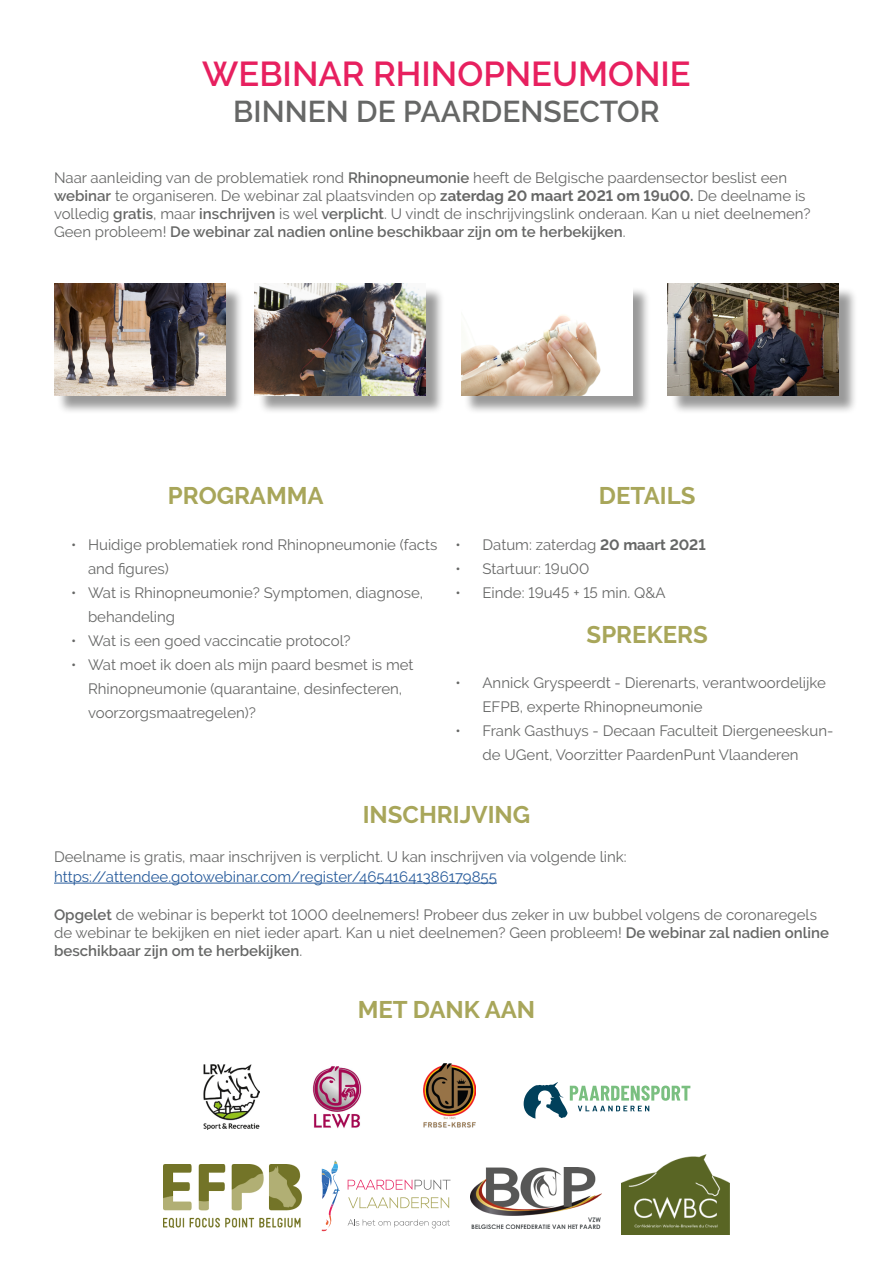
<style>
.page{position:relative;width:893px;height:1263px;background:#fff}
.page>*{position:absolute;margin:0;border:0;box-sizing:border-box;transform-origin:0 0}
.t1{font:600 34.5px "Raleway";color:#e7205f}
.t2{font:600 30px "Raleway";color:#666766}
.t3{font:700 24px "Raleway";color:#a8a65a}
.t4{font:15px/24px "Raleway";color:#666766}
.t5{font:15px "Raleway";color:#275b9b}
.s1{font-weight:600}
.s2{font-weight:700}
</style>
<div class="page">
<hr style="left:54px;top:883px;width:443px;height:1px;background:#275b9b">
<div style="left:57px;top:286px;width:187px;height:128px;background:#000;opacity:.4"></div>
<img style="left:54px;top:284px;width:171px;height:111px">
<div style="left:257px;top:286px;width:188px;height:128px;background:#000;opacity:.4"></div>
<img style="left:255px;top:284px;width:171px;height:111px">
<div style="left:670px;top:286px;width:188px;height:128px;background:#000;opacity:.4"></div>
<img style="left:668px;top:284px;width:171px;height:111px">
<div style="left:464px;top:286px;width:187px;height:128px;background:#000;opacity:.4"></div>
<img style="left:461px;top:286px;width:171px;height:109px">
<svg style="left:524px;top:1082px;width:166px;height:37px"></svg>
<img style="left:424px;top:1063px;width:51px;height:65px">
<img style="left:203px;top:1064px;width:56px;height:65px">
<img style="left:312px;top:1066px;width:50px;height:63px">
<svg style="left:322px;top:1160px;width:18px;height:71px"></svg>
<svg style="left:348px;top:1180px;width:102px;height:10px"></svg>
<svg style="left:348px;top:1197px;width:101px;height:11px"></svg>
<svg style="left:348px;top:1219px;width:102px;height:9px"></svg>
<img style="left:471px;top:1167px;width:130px;height:61px">
<img style="left:164px;top:1165px;width:137px;height:63px">
<img style="left:621px;top:1154px;width:108px;height:80px">
<h1 class="t1" style="left:202px;top:54px;width:490px">WEBINAR RHINOPNEUMONIE</h1>
<h2 class="t2" style="left:233px;top:95px;width:428px">BINNEN DE PAARDENSECTOR</h2>
<p class="t4" style="left:54px;top:169px;width:758px;line-height:18px">Naar aanleiding van de problematiek rond <span class="s1">Rhinopneumonie</span> heeft de Belgische paardensector beslist een <span class="s1">webinar</span> te organiseren. De webinar zal plaatsvinden op <span class="s2">zaterdag 20 maart 2021 om 19u00.</span> De deelname is volledig <span class="s1">gratis</span>, maar <span class="s1">inschrijven</span> is wel <span class="s1">verplicht</span>. U vindt de inschrijvingslink onderaan. Kan u niet deelnemen?<br>Geen probleem! <span class="s1">De webinar zal nadien online beschikbaar zijn om te herbekijken</span>.</p>
<h3 class="t3" style="left:168px;top:482px;width:157px">PROGRAMMA</h3>
<p class="t4" style="left:88px;top:533px;width:351px;text-indent:-17px">• Huidige problematiek rond Rhinopneumonie (facts and figures)</p>
<p class="t4" style="left:88px;top:581px;width:337px;text-indent:-17px">• Wat is Rhinopneumonie? Symptomen, diagnose, behandeling</p>
<p class="t4" style="left:71px;top:629px;width:281px">• Wat is een goed vaccincatie protocol?</p>
<p class="t4" style="left:88px;top:653px;width:327px;text-indent:-17px">• Wat moet ik doen als mijn paard besmet is met<br>Rhinopneumonie (quarantaine, desinfecteren, voorzorgsmaatregelen)?</p>
<h3 class="t3" style="left:599px;top:482px;width:98px">DETAILS</h3>
<p class="t4" style="left:455px;top:533px;width:252px">• Datum: zaterdag <span class="s2">20 maart 2021</span></p>
<p class="t4" style="left:455px;top:557px;width:135px">• Startuur: 19u00</p>
<p class="t4" style="left:455px;top:581px;width:212px">• Einde: 19u45 + 15 min. Q&amp;A</p>
<h3 class="t3" style="left:587px;top:620px;width:123px">SPREKERS</h3>
<p class="t4" style="left:482px;top:671px;width:345px;text-indent:-27px">• Annick Gryspeerdt - Dierenarts, verantwoordelijke<br>EFPB, experte Rhinopneumonie</p>
<p class="t4" style="left:455px;top:719px;width:379px;text-align:center">• Frank Gasthuys - Decaan Faculteit Diergeneeskun&shy;de UGent, Voorzitter PaardenPunt Vlaanderen</p>
<h3 class="t3" style="left:363px;top:800px;width:169px">INSCHRIJVING</h3>
<p class="t4" style="left:54px;top:845px;width:574px">Deelname is gratis, maar inschrijven is verplicht. U kan inschrijven via volgende link:</p>
<p class="t5" style="left:54px;top:868px;width:444px">https://attendee.gotowebinar.com/register/46541641386179855</p>
<p class="t4" style="left:54px;top:905px;width:776px;line-height:18px"><span class="s1">Opgelet</span> de webinar is beperkt tot 1000 deelnemers! Probeer dus zeker in uw bubbel volgens de coronaregels de webinar te bekijken en niet ieder apart. Kan u niet deelnemen? Geen probleem! <span class="s1">De webinar zal nadien online beschikbaar zijn om te herbekijken</span>.</p>
<h3 class="t3" style="left:358px;top:995px;width:179px">MET DANK AAN</h3>
</div>
